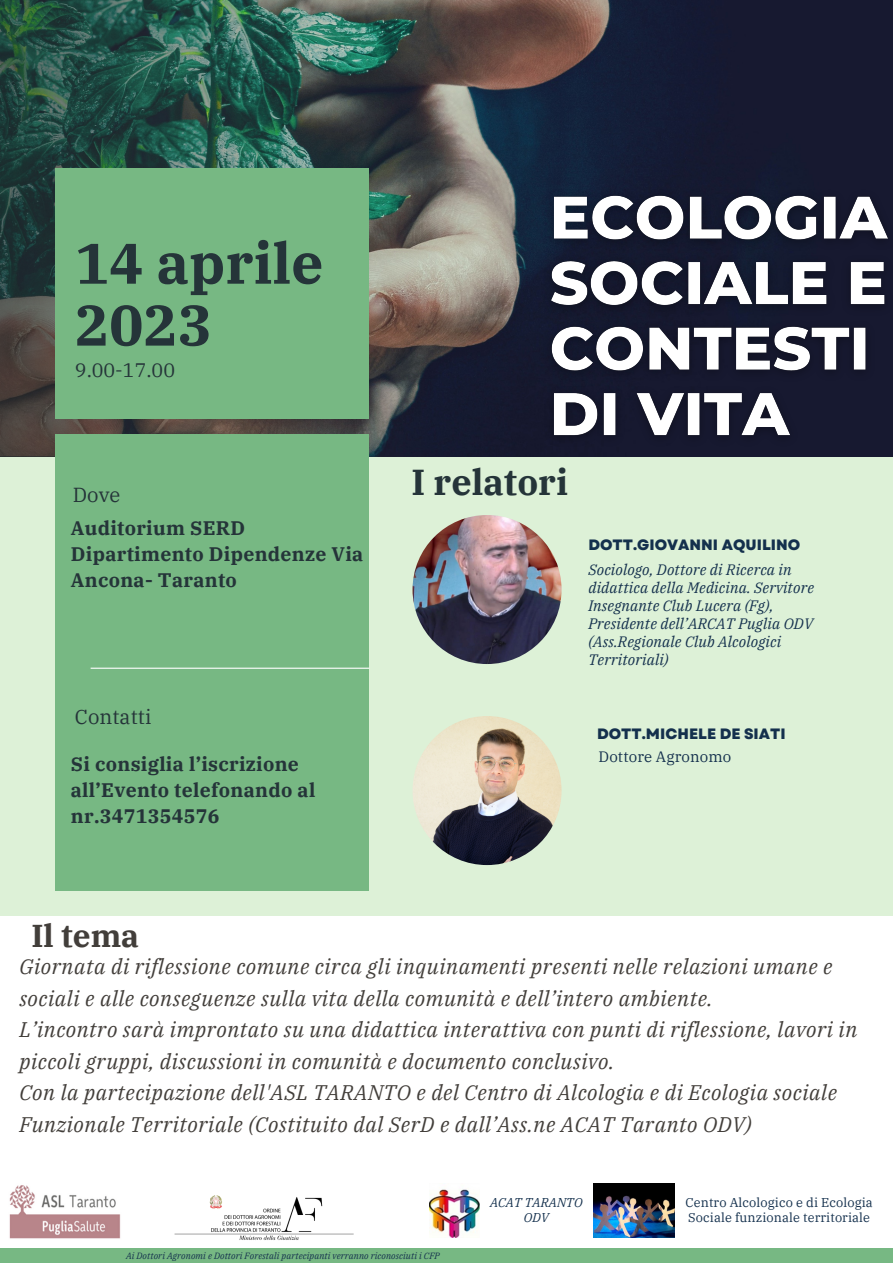
<style>
.page{position:relative;width:893px;height:1263px;background:#fff}
.page>*{position:absolute;margin:0;border:0;box-sizing:border-box;transform-origin:0 0}
.t1{font:700 57px/61.9px "IBM Plex Serif";color:#253439}
.t2{font:700 35.92px "IBM Plex Serif";color:#253439}
.t3{font:700 31.5px "IBM Plex Serif";color:#423e3a}
.t4{font:italic 21px/31.6px "IBM Plex Serif";letter-spacing:.025em;color:#423e3a}
.t5{font:20.25px "IBM Plex Serif";color:#253439}
.t6{font:700 19.5px/25.9px "IBM Plex Serif";letter-spacing:.015em;color:#253439}
.t7{font:19.5px "IBM Plex Serif";color:#253439}
.t8{font:italic 15px/18px "IBM Plex Serif";letter-spacing:.01em;color:#14304d}
.t9{font:800 15px "Garet";color:#14304d}
.t10{font:15px "IBM Plex Serif";letter-spacing:.01em;color:#14304d}
.t11{font:12.75px/15.2px "IBM Plex Serif";letter-spacing:.01em;color:#14304d}
.t12{font:italic 12.75px/15.2px "IBM Plex Serif";letter-spacing:.01em;color:#14304d;text-align:center}
.t13{font:italic 9px "IBM Plex Serif";letter-spacing:.01em;color:#14304d}
</style>
<div class="page">
<div style="left:0;top:1248px;width:893px;height:15px;background:#77b883"></div>
<div style="left:0;top:456px;width:893px;height:460px;background:#ddf1d7"></div>
<img style="left:437px;top:0;width:456px;height:456px">
<img style="left:0;top:0;width:437px;height:456px">
<div style="left:55px;top:434px;width:313px;height:456px;background:#77b883"></div>
<div style="left:55px;top:168px;width:313px;height:251px;background:#77b883"></div>
<hr style="left:91px;top:668px;width:278px;height:1px;background:#fff">
<img style="left:412px;top:515px;width:149px;height:149px;border-radius:50%">
<img style="left:412px;top:716px;width:149px;height:149px;border-radius:50%">
<img style="left:9px;top:1185px;width:112px;height:54px">
<img style="left:594px;top:1184px;width:80px;height:53px">
<img style="left:429px;top:1189px;width:50px;height:48px">
<img style="left:174px;top:1195px;width:180px;height:45px">
<img style="left:535px;top:169px;width:358px;height:288px">
<h1 class="t1" style="left:75px;top:231px;width:250px">14 aprile<br>2023</h1>
<p class="t7" style="left:75px;top:357px;width:102px">9.00-17.00</p>
<p class="t5" style="left:73px;top:481px;width:49px">Dove</p>
<p class="t6" style="left:71px;top:515px;width:294px">Auditorium SERD<br>Dipartimento Dipendenze Via<br>Ancona- Taranto</p>
<p class="t5" style="left:75px;top:703px;width:78px">Contatti</p>
<p class="t6" style="left:71px;top:750px;width:246px">Si consiglia l’iscrizione all’Evento telefonando al nr.3471354576</p>
<h2 class="t2" style="left:411px;top:458px;width:158px">I relatori</h2>
<p class="t9" style="left:588px;top:534px;width:213px">DOTT.GIOVANNI AQUILINO</p>
<p class="t8" style="left:588px;top:560px;width:227px">Sociologo, Dottore di Ricerca in didattica della Medicina. Servitore<br>Insegnante Club Lucera (Fg),<br>Presidente dell’ARCAT Puglia ODV (Ass.Regionale Club Alcologici<br>Territoriali)</p>
<p class="t9" style="left:597px;top:723px;width:190px">DOTT.MICHELE DE SIATI</p>
<p class="t10" style="left:598px;top:746px;width:134px">Dottore Agronomo</p>
<h3 class="t3" style="left:31px;top:914px;width:109px">Il tema</h3>
<p class="t4" style="left:19px;top:950px;width:839px">Giornata di riflessione comune circa gli inquinamenti presenti nelle relazioni umane e sociali e alle conseguenze sulla vita della comunità e dell’intero ambiente.<br>L’incontro sarà improntato su una didattica interattiva con punti di riflessione, lavori in piccoli gruppi, discussioni in comunità e documento conclusivo.<br>Con la partecipazione dell'ASL TARANTO e del Centro di Alcologia e di Ecologia sociale Funzionale Territoriale (Costituito dal SerD e dall’Ass.ne ACAT Taranto ODV)</p>
<p class="t13" style="left:126px;top:1249px;width:315px">Ai Dottori Agronomi e Dottori Forestali partecipanti verranno riconosciuti i CFP</p>
<p class="t12" style="left:490px;top:1195px;width:94px">ACAT TARANTO<br>ODV</p>
<p class="t11" style="left:685px;top:1195px;width:189px">Centro Alcologico e di Ecologia<br>Sociale funzionale territoriale</p>
</div>
